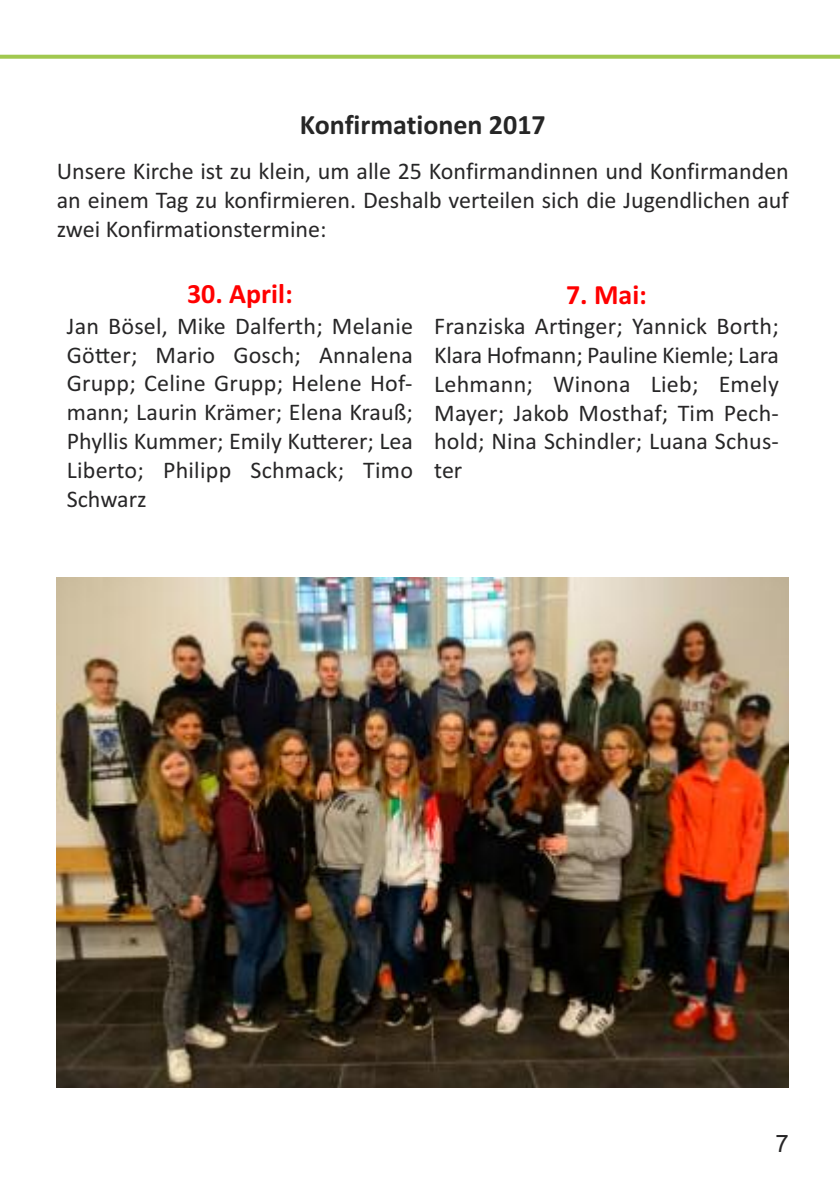
<style>
.page{position:relative;width:840px;height:1191px;background:#fff}
.page>*{position:absolute;margin:0;border:0;box-sizing:border-box;transform-origin:0 0}
.t1{font:700 28px "Calibri";color:#262626}
.t2{font:700 28px "Calibri";color:#f00}
.t3{font:24px/28.8px "Calibri";color:#272627;text-align:justify}
.t4{font:24px "Arial";color:#272627}
</style>
<div class="page">
<svg style="left:0;top:55px;width:839px;height:4px;background:#a7cb5b"></svg>
<img style="left:57px;top:577px;width:731px;height:510px">
<p class="t1" style="left:300px;top:108px;width:247px">Konfirmationen 2017</p>
<p class="t3" style="left:57px;top:157px;width:733px">Unsere Kirche ist zu klein, um alle 25 Konfirmandinnen und Konfirmanden an einem Tag zu konfirmieren. Deshalb verteilen sich die Jugendlichen auf zwei Konfirmationstermine:</p>
<p class="t2" style="left:187px;top:277px;width:107px">30. April:</p>
<p class="t3" style="left:67px;top:311px;width:347px">Jan Bösel, Mike Dalferth; Melanie Götter; Mario Gosch; Annalena Grupp; Celine Grupp; Helene Hof&shy;mann; Laurin Krämer; Elena Krauß; Phyllis Kummer; Emily Kutterer; Lea Liberto; Philipp Schmack; Timo Schwarz</p>
<p class="t2" style="left:565px;top:277px;width:82px">7. Mai:</p>
<p class="t3" style="left:434px;top:311px;width:346px">Franziska Artinger; Yannick Borth; Klara Hofmann; Pauline Kiemle; Lara Lehmann; Winona Lieb; Emely Mayer; Jakob Mosthaf; Tim Pech&shy;hold; Nina Schindler; Luana Schus&shy;ter</p>
<p class="t4" style="left:775px;top:1129px;width:15px">7</p>
</div>
